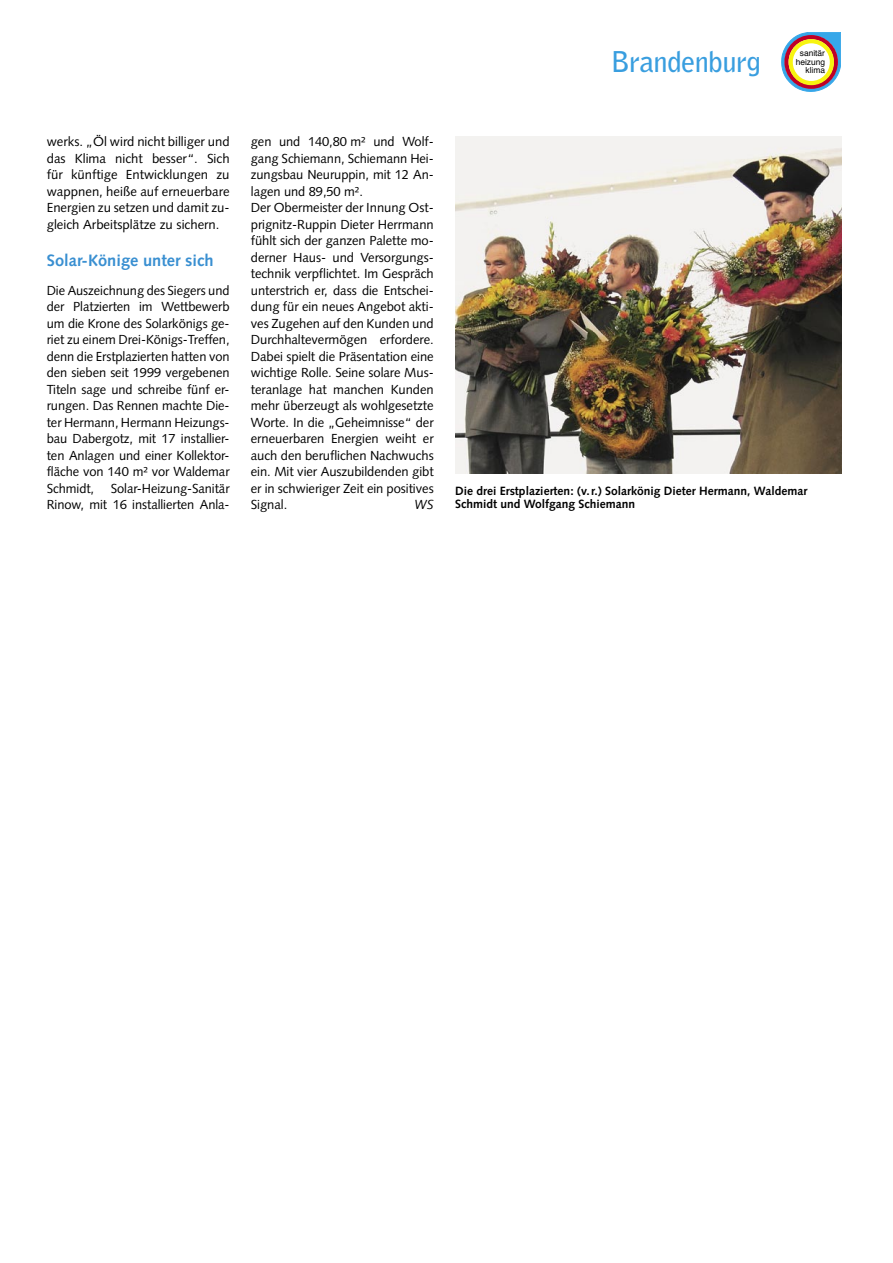
<style>
.page{position:relative;width:893px;height:1263px;background:#fff}
.page>*{position:absolute;margin:0;border:0;box-sizing:border-box;transform-origin:0 0}
.SBZ_00-Rubriken{font:700 28.5px "Bell Gothic Std";letter-spacing:-.015em;color:#399edf}
.SBZ_07-Zwischenüberschrift{font:700 16.5px "Syntax LT Std";color:#398fd1}
.SBZ_05-Grundtext{font:13.2px/16.5px "Syntax LT Std";letter-spacing:-.005em;color:#000;text-align:justify}
.SBZ_05-Grundtext-2{font:italic 13.2px "Syntax LT Std";color:#000}
.SBZ_12-Bildunterschrift{font:700 12px/13.5px "Syntax LT Std";color:#000}
.t1{font:8.4px/8.4px "Helvetica";color:#000;text-align:right}
</style>
<div class="page">
<svg style="left:782px;top:32px;width:59px;height:59px"></svg>
<svg style="left:786px;top:37px;width:50px;height:50px"></svg>
<div style="left:784px;top:35px;width:54px;height:54px;border:4px solid #be0027;border-radius:50%"></div>
<div style="left:791px;top:41px;width:41px;height:42px;background:#fff;border-radius:50%"></div>
<div style="left:789px;top:39px;width:45px;height:46px;border:4px solid #f7f410;border-radius:50%"></div>
<img style="left:455px;top:136px;width:387px;height:337px">
<p class="SBZ_00-Rubriken" style="left:611px;top:45px;width:152px">Brandenburg</p>
<p class="t1" style="left:796px;top:50px;width:31px">sanitär heizung klima</p>
<p class="SBZ_05-Grundtext" style="left:47px;top:133px;width:184px">werks. „Öl wird nicht billiger und das Klima nicht besser“. Sich für künftige Entwicklungen zu wappnen, heiße auf erneuerbare Energien zu setzen und damit zu&shy;gleich Arbeitsplätze zu sichern.</p>
<p class="SBZ_07-Zwischenüberschrift" style="left:47px;top:251px;width:168px">Solar-Könige unter sich</p>
<p class="SBZ_05-Grundtext" style="left:47px;top:282px;width:184px">Die Auszeichnung des Siegers und der Platzierten im Wettbewerb um die Krone des Solarkönigs ge&shy;riet zu einem Drei-Königs-Treffen, denn die Erstplazierten hatten von den sieben seit 1999 vergebenen Titeln sage und schreibe fünf er&shy;rungen. Das Rennen machte Die&shy;ter Hermann, Hermann Heizungs&shy;bau Dabergotz, mit 17 installier&shy;ten Anlagen und einer Kollektor&shy;fläche von 140 m² vor Waldemar Schmidt,</p>
<p class="SBZ_05-Grundtext" style="left:47px;top:480px;width:184px;text-align:right">Solar-Heizung-Sanitär<br>Rinow, mit 16 installierten Anla-</p>
<p class="SBZ_05-Grundtext" style="left:251px;top:133px;width:184px">gen und 140,80 m² und Wolf&shy;gang Schiemann, Schiemann Hei&shy;zungsbau Neuruppin, mit 12 An&shy;lagen und 89,50 m².</p>
<p class="SBZ_05-Grundtext" style="left:251px;top:199px;width:184px">Der Obermeister der Innung Ost&shy;prignitz-Ruppin Dieter Herrmann fühlt sich der ganzen Palette mo&shy;derner Haus- und Versorgungs&shy;technik verpflichtet. Im Gespräch unterstrich er, dass die Entschei&shy;dung für ein neues Angebot akti&shy;ves Zugehen auf den Kunden und Durchhaltevermögen erfordere.<br>Dabei spielt die Präsentation eine wichtige Rolle. Seine solare Mus&shy;teranlage hat manchen Kunden mehr überzeugt als wohlgesetzte Worte. In die „Geheimnisse“ der erneuerbaren Energien weiht er auch den beruflichen Nachwuchs ein. Mit vier Auszubildenden gibt er in schwieriger Zeit ein positives Signal.</p>
<p class="SBZ_05-Grundtext-2" style="left:414px;top:497px;width:21px">WS</p>
<p class="SBZ_12-Bildunterschrift" style="left:455px;top:484px;width:354px">Die drei Erstplazierten: (v. r.) Solarkönig Dieter Hermann, Waldemar<br>Schmidt und Wolfgang Schiemann</p>
</div>
